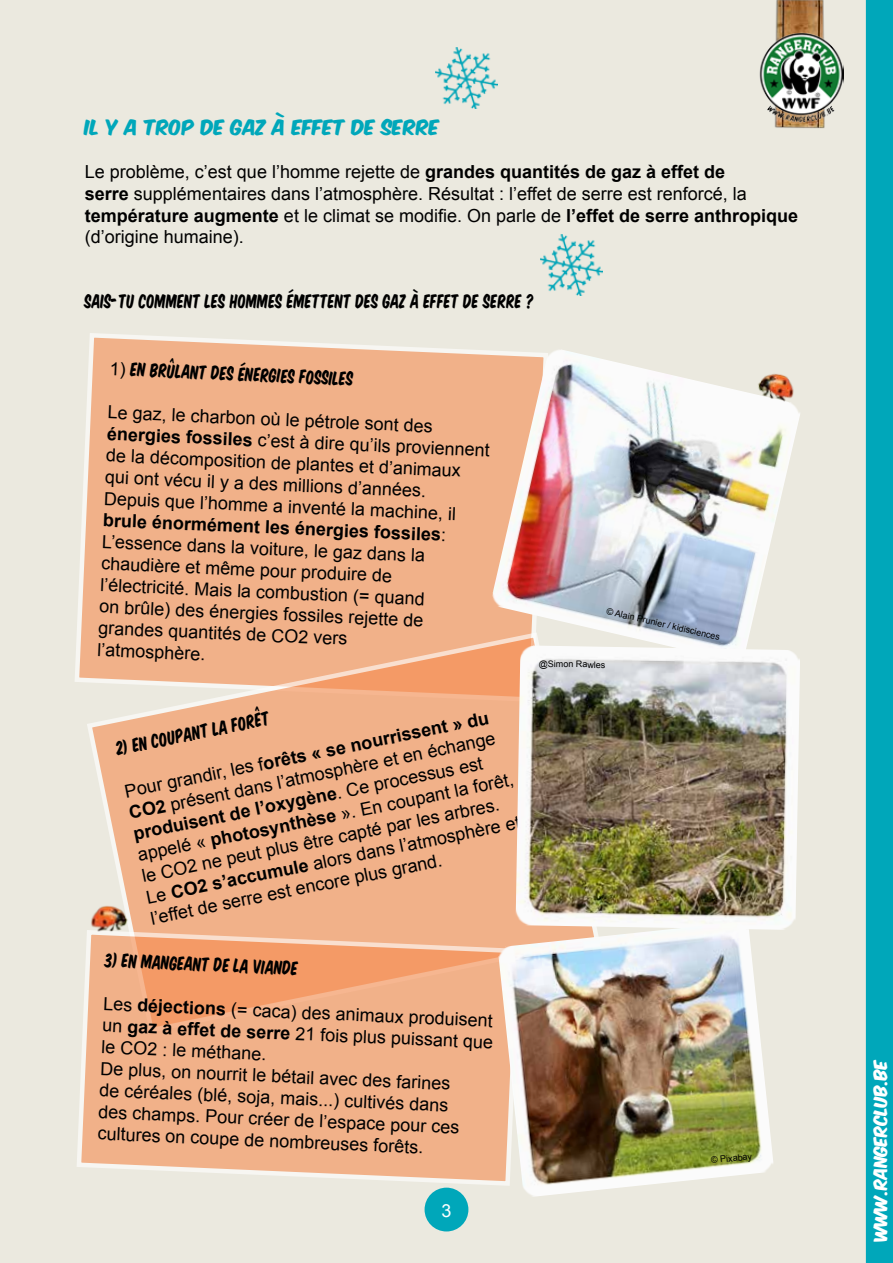
<style>
.page{position:relative;width:893px;height:1263px;background:#ebe9df}
.page>*{position:absolute;margin:0;border:0;box-sizing:border-box;transform-origin:0 0}
.t1{font:18px/21.5px "Arial";color:#000}
.t2{font:18px "Komika Title";color:#000}
.t3{font:18px "Komika Title Axis";color:#00a7ba}
.t4{font:18px "Arial";color:#fff}
.t5{font:15.75px "Komika Title Axis";color:#fff}
.t6{font:9px "Arial";color:#000}
.s1{font-weight:700}
.s2{font-family:"Arial"}
</style>
<div class="page">
<div style="left:866px;top:137px;width:27px;height:1126px;background:#00a7ba"></div>
<img style="left:774px;top:0;width:119px;height:137px">
<img style="left:759px;top:32px;width:84px;height:92px">
<div style="left:425px;top:1187px;width:43px;height:44px;background:#00a7ba;border-radius:50%"></div>
<svg style="left:75px;top:333px;width:415px;height:349px;background:#f0b590"></svg>
<img style="left:540px;top:234px;width:62px;height:61px">
<img style="left:436px;top:47px;width:62px;height:62px">
<img style="left:490px;top:349px;width:305px;height:296px">
<svg style="left:85px;top:631px;width:516px;height:297px;background:#f1b48f"></svg>
<img style="left:516px;top:645px;width:284px;height:285px">
<svg style="left:77px;top:928px;width:421px;height:257px;background:#f1b28b"></svg>
<img style="left:498px;top:921px;width:276px;height:276px">
<img style="left:710px;top:349px;width:90px;height:89px">
<img style="left:77px;top:882px;width:90px;height:77px">
<p class="t3" style="left:85px;top:119px;width:356px">IL Y A TROP DE GAZ À EFFET DE SERRE</p>
<p class="t1" style="left:85px;top:162px;width:715px">Le problème, c’est que l’homme rejette de <span class="s1">grandes quantités de gaz à effet de<br>serre</span> supplémentaires dans l’atmosphère. Résultat : l’effet de serre est renforcé, la <span class="s1">température augmente</span> et le climat se modifie. On parle de <span class="s1">l’effet de serre anthropique </span>(d’origine humaine).</p>
<p class="t2" style="left:85px;top:288px;width:451px">SAIS-TU COMMENT LES HOMMES ÉMETTENT DES GAZ À EFFET DE SERRE ?</p>
<p class="t2" style="left:110px;top:356px;width:245px;rotate:2deg"><span class="s2">1)</span> EN BRÛLANT DES ÉNERGIES FOSSILES</p>
<p class="t1" style="left:108px;top:402px;width:385px;line-height:22.5px;rotate:2deg">Le gaz, le charbon où le pétrole sont des <span class="s1">énergies fossiles</span> c’est à dire qu’ils proviennent</p>
<p class="t1" style="left:105px;top:446px;width:358px;rotate:2deg">de la décomposition de plantes et d’animaux qui ont vécu il y a des millions d’années.<br>Depuis que l’homme a inventé la machine, il <span class="s1">brule énormément les énergies fossiles</span>:<br>L’essence dans la voiture, le gaz dans la chaudière et même pour produire de l’électricité. Mais la combustion (= quand<br>on brûle) des énergies fossiles rejette de grandes quantités de CO2 vers l’atmosphère.</p>
<p class="t2" style="left:114px;top:735px;width:158px;rotate:-11deg">2) EN COUPANT LA FORÊT</p>
<p class="t1" style="left:123px;top:778px;width:375px;line-height:22.4px;rotate:-11deg">Pour grandir, les f<span class="s1">orêts « se nourrissent » du<br>CO2</span> présent dans l’atmosphère et en échange <span class="s1">produisent de l’oxygène</span>. Ce processus est</p>
<p class="t1" style="left:136px;top:842px;width:385px;rotate:-11deg">appelé « <span class="s1">photosynthèse</span> ». En coupant la forêt, le CO2 ne peut plus être capté par les arbres.<br>Le <span class="s1">CO2 s’accumule</span> alors dans l’atmosphère et</p>
<p class="t1" style="left:149px;top:907px;width:298px;rotate:-11deg">l’effet de serre est encore plus grand.</p>
<p class="t2" style="left:106px;top:947px;width:195px;rotate:2deg">3) EN MANGEANT DE LA VIANDE</p>
<p class="t1" style="left:103px;top:995px;width:393px;line-height:21.9px;rotate:2deg">Les <span class="s1">déjections</span> (= caca) des animaux produisent un <span class="s1">gaz à effet de serre</span> 21 fois plus puissant que</p>
<p class="t1" style="left:101px;top:1037px;width:363px;rotate:2deg">le CO2 : le méthane.<br>De plus, on nourrit le bétail avec des farines de céréales (blé, soja, mais...) cultivés dans des champs. Pour créer de l’espace pour ces cultures on coupe de nombreuses forêts.</p>
<p class="t4" style="left:441px;top:1199px;width:12px">3</p>
<p class="t6" style="left:608px;top:605px;width:118px;rotate:13deg">© Alain Prunier / kidisciences</p>
<p class="t6" style="left:539px;top:658px;width:68px;rotate:1deg">@Simon Rawles</p>
<p class="t6" style="left:710px;top:1154px;width:43px;rotate:-6deg">© Pixabay</p>
<p class="t5" style="left:872px;top:1241px;width:183px;rotate:-90deg">WWW.RANGERCLUB.BE</p>
</div>
